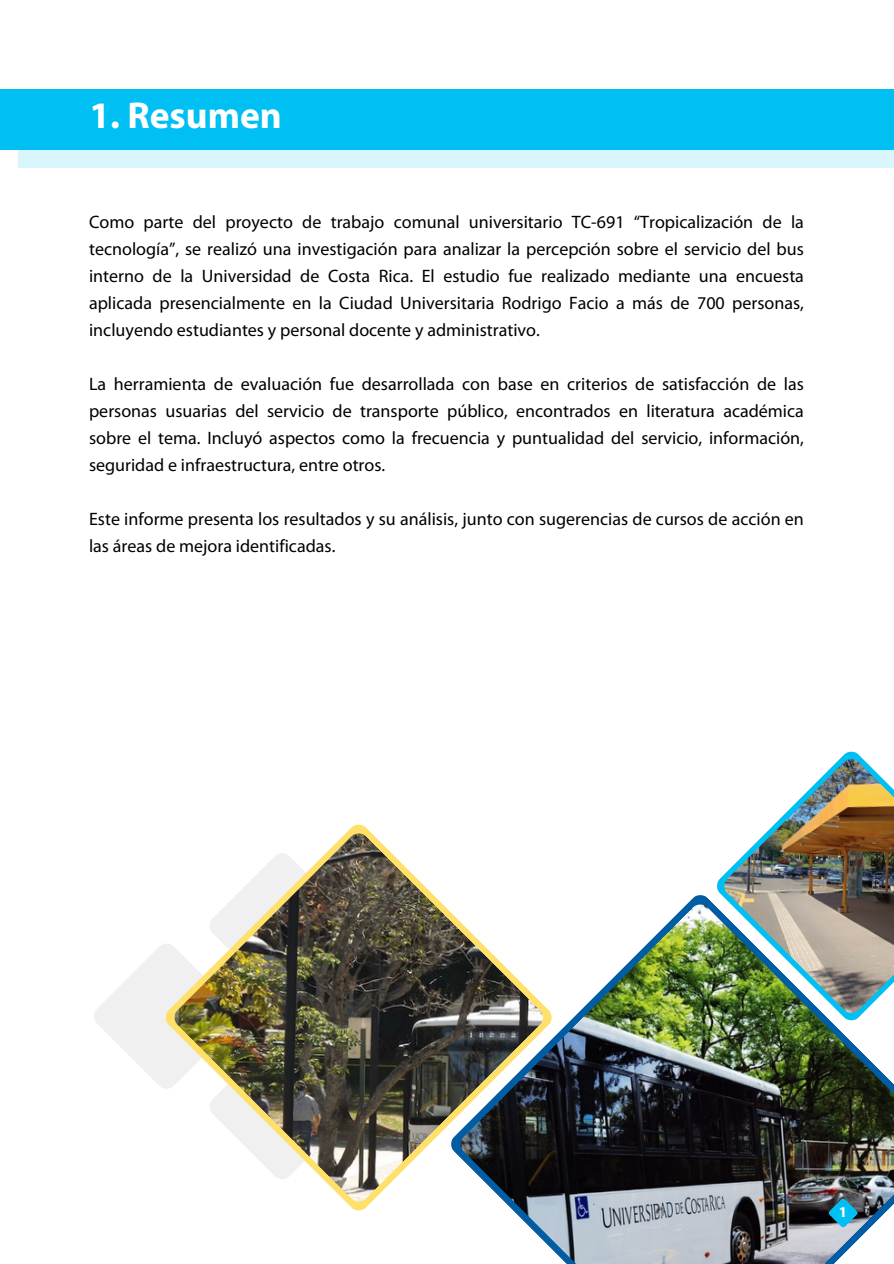
<style>
.page{position:relative;width:894px;height:1264px;background:#fff}
.page>*{position:absolute;margin:0;border:0;box-sizing:border-box;transform-origin:0 0}
.t1{font:700 37.5px "Myriad Pro";color:#fff}
.t2{font:18px/27px "Myriad Pro";color:#000;text-align:justify}
.t3{font:700 15px "Myriad Pro";color:#fff}
</style>
<div class="page">
<div style="left:18px;top:107px;width:875px;height:61px;background:#d9f5fd"></div>
<div style="left:0;top:89px;width:893px;height:61px;background:#00c0f3"></div>
<svg style="left:94px;top:944px;width:71px;height:144px"></svg>
<svg style="left:165px;top:824px;width:206px;height:387px"></svg>
<img style="left:173px;top:832px;width:277px;height:370px">
<svg style="left:450px;top:895px;width:262px;height:261px"></svg>
<img style="left:459px;top:903px;width:434px;height:360px">
<img style="left:715px;top:751px;width:178px;height:270px">
<img style="left:724px;top:759px;width:169px;height:253px">
<svg style="left:828px;top:1198px;width:29px;height:29px"></svg>
<h1 class="t1" style="left:89px;top:99px;width:194px">1. Resumen</h1>
<p class="t2" style="left:89px;top:210px;width:716px">Como parte del proyecto de trabajo comunal universitario TC-691 “Tropicalización de la tecnología”, se realizó una investigación para analizar la percepción sobre el servicio del bus interno de la Universidad de Costa Rica. El estudio fue realizado mediante una encuesta aplicada presencialmente en la Ciudad Universitaria Rodrigo Facio a más de 700 personas, incluyendo estudiantes y personal docente y administrativo.</p>
<p class="t2" style="left:89px;top:372px;width:716px">La herramienta de evaluación fue desarrollada con base en criterios de satisfacción de las personas usuarias del servicio de transporte público, encontrados en literatura académica sobre el tema. Incluyó aspectos como la frecuencia y puntualidad del servicio, información, seguridad e infraestructura, entre otros.</p>
<p class="t2" style="left:89px;top:507px;width:716px">Este informe presenta los resultados y su análisis, junto con sugerencias de cursos de acción en las áreas de mejora identificadas.</p>
<p class="t3" style="left:838px;top:1205px;width:10px">1</p>
</div>
